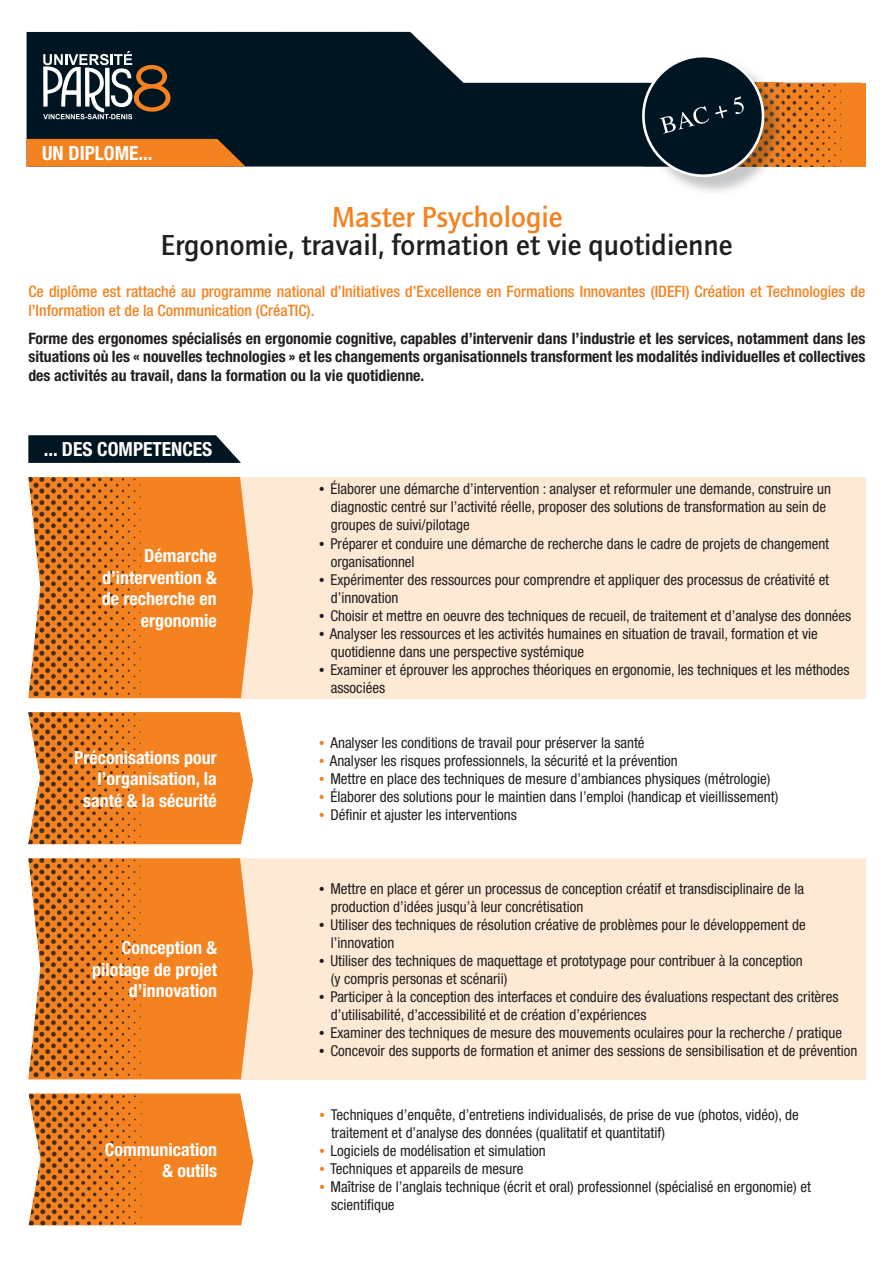
<style>
.page{position:relative;width:893px;height:1263px;background:#fff}
.page>*{position:absolute;margin:0;border:0;box-sizing:border-box;transform-origin:0 0}
.t1{font:700 30px "Quay Sans";color:#231f20}
.t2{font:700 30px "Quay Sans";color:#f58220}
.t3{font:700 condensed 19.5px "Helvetica Neue";color:#fff}
.t4{font:700 condensed 18px/21.6px "Helvetica Neue";color:#fff;text-align:right}
.t5{font:700 condensed 15.75px/18.9px "Helvetica Neue";color:#231f20;text-align:justify}
.t6{font:500 condensed 15.75px/18.9px "Helvetica Neue";color:#f58220}
.t7{font:condensed 15px/18px "Helvetica Neue";color:#231f20}
.s1{font-family:"Quay Sans";font-stretch:normal}
.s2{font-family:"Quay Sans";font-stretch:normal;color:#f58220}
</style>
<div class="page">
<svg style="left:27px;top:32px;width:834px;height:135px;fill:#001522"></svg>
<svg style="left:43px;top:51px;width:128px;height:68px"></svg>
<svg style="left:27px;top:139px;width:219px;height:28px;background:#e27a21"></svg>
<img style="left:783px;top:83px;width:82px;height:84px">
<img style="left:680px;top:56px;width:103px;height:136px">
<img style="left:769px;top:83px;width:14px;height:84px">
<svg style="left:637px;top:50px;width:132px;height:132px"></svg>
<svg style="left:28px;top:435px;width:213px;height:28px;background:#122531"></svg>
<div style="left:232px;top:477px;width:633px;height:221px;background:#fee9d5"></div>
<img style="left:28px;top:477px;width:225px;height:219px">
<svg style="left:28px;top:712px;width:225px;height:132px;background:#e7822c"></svg>
<div style="left:232px;top:858px;width:633px;height:221px;background:#fee9d5"></div>
<img style="left:28px;top:858px;width:225px;height:219px">
<img style="left:29px;top:1093px;width:224px;height:132px">
<h2 class="t3" style="left:42px;top:141px;width:112px">UN DIPLOME...</h2>
<h1 class="t2" style="left:332px;top:199px;width:232px">Master Psychologie</h1>
<h1 class="t1" style="left:160px;top:227px;width:574px">Ergonomie, travail, formation et vie quotidienne</h1>
<p class="t6" style="left:28px;top:282px;width:838px">Ce diplôme est rattaché au programme national d’Initiatives d’Excellence en Formations Innovantes (IDEFI) Création et Technologies de l’Information et de la Communication (CréaTIC).</p>
<p class="t5" style="left:28px;top:328px;width:838px">Forme des ergonomes spécialisés en ergonomie cognitive, capables d’intervenir dans l’industrie et les services, notamment dans les situations où les « nouvelles technologies » et les changements organisationnels transforment les modalités individuelles et collectives des activités au travail, dans la formation ou la vie quotidienne.</p>
<h2 class="t3" style="left:44px;top:438px;width:170px">... DES COMPETENCES</h2>
<p class="t4" style="left:102px;top:545px;width:116px">Démarche d’intervention &amp; de recherche en ergonomie</p>
<p class="t4" style="left:127px;top:555px;width:83px">Conduite et</p>
<p class="t4" style="left:74px;top:746px;width:144px">Préconisations pour l’organisation, la santé &amp; la sécurité</p>
<p class="t4" style="left:81px;top:746px;width:129px">Conduite et accompagnement du changemen</p>
<p class="t4" style="left:90px;top:765px;width:128px">Psychopathologie</p>
<p class="t4" style="left:81px;top:937px;width:129px">Condui e et accompagn ment du cha gement</p>
<p class="t4" style="left:92px;top:937px;width:127px">Conception &amp; pilotage de projet d’innovation</p>
<p class="t4" style="left:105px;top:1138px;width:114px">Communication &amp; outils</p>
<p class="t7" style="left:331px;top:480px;width:502px;text-indent:-14px"><span class="s1">•</span> Élaborer une démarche d’intervention : analyser et reformuler une demande, construire un diagnostic centré sur l’activité réelle, proposer des solutions de transformation au sein de groupes de suivi/pilotage</p>
<p class="t7" style="left:331px;top:534px;width:500px;text-indent:-14px"><span class="s1">•</span> Préparer et conduire une démarche de recherche dans le cadre de projets de changement organisationnel</p>
<p class="t7" style="left:331px;top:570px;width:500px;text-indent:-14px"><span class="s1">•</span> Expérimenter des ressources pour comprendre et appliquer des processus de créativité et d’innovation</p>
<p class="t7" style="left:317px;top:606px;width:536px"><span class="s1">•</span> Choisir et mettre en oeuvre des techniques de recueil, de traitement et d’analyse des données</p>
<p class="t7" style="left:331px;top:624px;width:489px;text-indent:-14px"><span class="s1">•</span> Analyser les ressources et les activités humaines en situation de travail, formation et vie quotidienne dans une perspective systémique</p>
<p class="t7" style="left:331px;top:660px;width:520px;text-indent:-14px"><span class="s1">•</span> Examiner et éprouver les approches théoriques en ergonomie, les techniques et les méthodes associées</p>
<p class="t7" style="left:317px;top:734px;width:329px"><span class="s2">•</span> Analyser les conditions de travail pour préserver la santé</p>
<p class="t7" style="left:317px;top:752px;width:363px"><span class="s2">•</span> Analyser les risques professionnels, la sécurité et la prévention</p>
<p class="t7" style="left:317px;top:770px;width:455px"><span class="s2">•</span> Mettre en place des techniques de mesure d’ambiances physiques (métrologie)</p>
<p class="t7" style="left:317px;top:788px;width:463px"><span class="s2">•</span> Élaborer des solutions pour le maintien dans l’emploi (handicap et vieillissement)</p>
<p class="t7" style="left:317px;top:806px;width:202px"><span class="s2">•</span> Définir et ajuster les interventions</p>
<p class="t7" style="left:331px;top:879px;width:475px;text-indent:-14px"><span class="s1">•</span> Mettre en place et gérer un processus de conception créatif et transdisciplinaire de la production d’idées jusqu’à leur concrétisation</p>
<p class="t7" style="left:331px;top:915px;width:476px;text-indent:-14px"><span class="s1">•</span> Utiliser des techniques de résolution créative de problèmes pour le développement de l’innovation</p>
<p class="t7" style="left:331px;top:951px;width:474px;text-indent:-14px"><span class="s1">•</span> Utiliser des techniques de maquettage et prototypage pour contribuer à la conception (y compris personas et scénarii)</p>
<p class="t7" style="left:331px;top:987px;width:509px;text-indent:-14px"><span class="s1">•</span> Participer à la conception des interfaces et conduire des évaluations respectant des critères d’utilisabilité, d’accessibilité et de création d’expériences</p>
<p class="t7" style="left:317px;top:1023px;width:527px"><span class="s1">•</span> Examiner des techniques de mesure des mouvements oculaires pour la recherche / pratique</p>
<p class="t7" style="left:317px;top:1041px;width:542px"><span class="s1">•</span> Concevoir des supports de formation et animer des sessions de sensibilisation et de prévention</p>
<p class="t7" style="left:331px;top:1106px;width:469px;text-indent:-14px"><span class="s2">•</span> Techniques d’enquête, d’entretiens individualisés, de prise de vue (photos, vidéo), de traitement et d’analyse des données (qualitatif et quantitatif)</p>
<p class="t7" style="left:317px;top:1142px;width:230px"><span class="s2">•</span> Logiciels de modélisation et simulation</p>
<p class="t7" style="left:317px;top:1160px;width:208px"><span class="s2">•</span> Techniques et appareils de mesure</p>
<p class="t7" style="left:331px;top:1178px;width:481px;text-indent:-14px"><span class="s2">•</span> Maîtrise de l’anglais technique (écrit et oral) professionnel (spécialisé en ergonomie) et scientifique</p>
</div>
